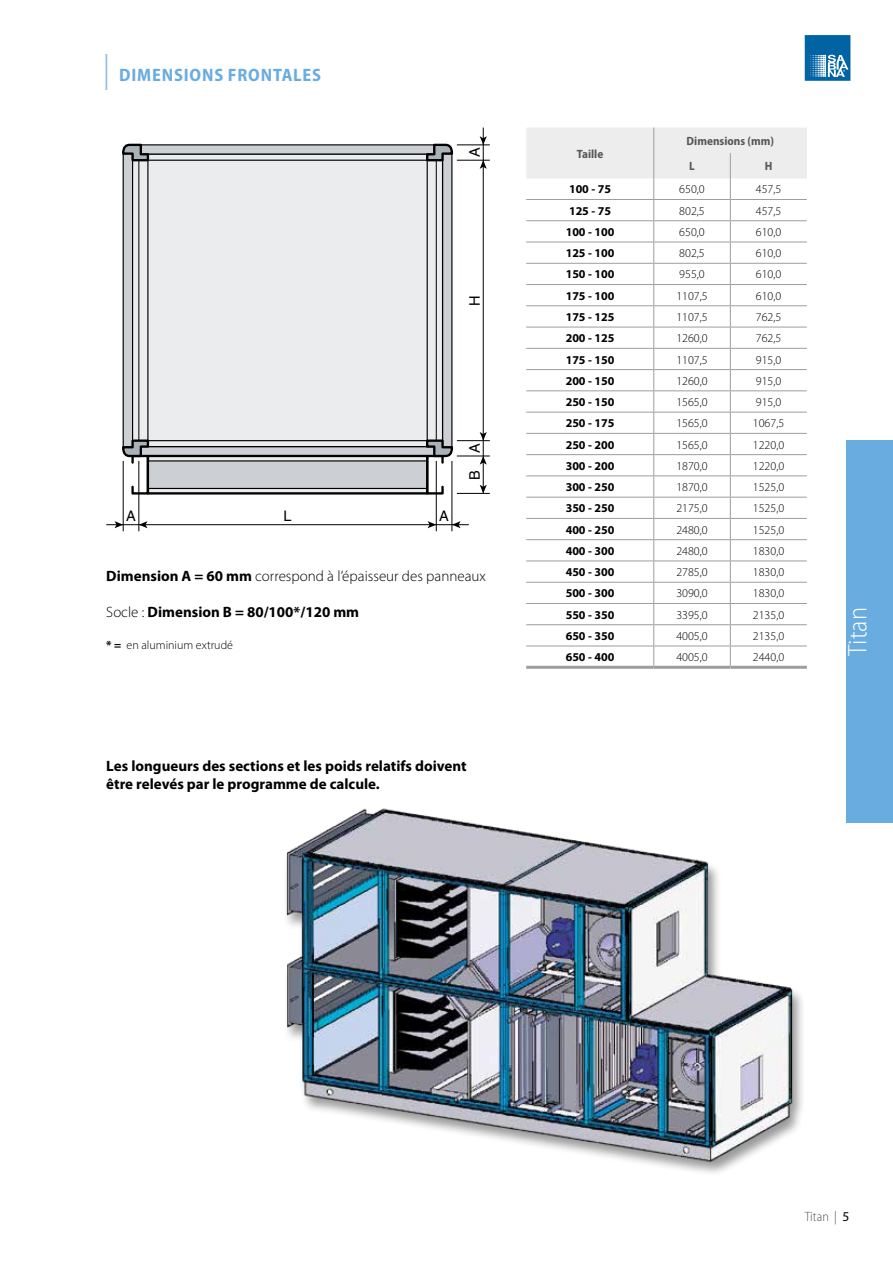
<style>
.page{position:relative;width:893px;height:1263px;background:#fff}
.page>*{position:absolute;margin:0;border:0;box-sizing:border-box;transform-origin:0 0}
.t1{font:300 semi-condensed 27px "Myriad Pro";color:#fff}
.t2{font:700 semi-condensed 18px "Myriad Pro";letter-spacing:.045em;color:#69acdf}
.t3{font:700 15px/18px "Myriad Pro";color:#000}
.t4{font:300 15px "Myriad Pro";color:#000}
.t5{font:14.55px "Helvetica";color:#000}
.t6{font:300 semi-condensed 13.5px "Myriad Pro";color:#575756}
.t7{font:300 12px "Myriad Pro";color:#000}
.t8{font:700 12px "Myriad Pro";color:#000}
.t9{font:700 semi-condensed 12px/25.5px "Myriad Pro";color:#575756}
.s1{font-weight:300;font-size:36px;color:#8ebce6}
.s2{font-weight:700}
.s3{font-weight:300}
.s4{font-weight:400;font-stretch:normal;color:#000}
</style>
<div class="page">
<div style="left:846px;top:440px;width:47px;height:383px;background:#69acdf"></div>
<img style="left:286px;top:808px;width:516px;height:365px">
<div style="left:148px;top:160px;width:279px;height:281px;background:#eaecee"></div>
<hr style="left:483px;top:128px;width:1px;height:365px;background:#000">
<hr style="left:106px;top:524px;width:363px;height:1px;background:#000">
<div style="left:442px;top:154px;width:10px;height:293px;background:#ccd0d4"></div>
<div style="left:427px;top:160px;width:15px;height:281px;background:#eaecee"></div>
<div style="left:427px;top:160px;width:16px;height:281px;border:1px solid #000"></div>
<hr style="left:436px;top:160px;width:1px;height:281px;background:#000">
<div style="left:123px;top:154px;width:10px;height:293px;background:#ccd0d4"></div>
<div style="left:123px;top:153px;width:10px;height:295px;border:1px solid #000"></div>
<div style="left:133px;top:160px;width:15px;height:281px;background:#eaecee"></div>
<div style="left:132px;top:160px;width:16px;height:281px;border:1px solid #000"></div>
<hr style="left:139px;top:160px;width:1px;height:281px;background:#000">
<div style="left:141px;top:145px;width:293px;height:9px;background:#ccd0d4"></div>
<div style="left:148px;top:154px;width:279px;height:6px;background:#eaecee"></div>
<div style="left:147px;top:154px;width:281px;height:7px;border:1px solid #000"></div>
<div style="left:141px;top:447px;width:293px;height:9px;background:#ccd0d4"></div>
<div style="left:148px;top:441px;width:279px;height:6px;background:#eaecee"></div>
<div style="left:147px;top:440px;width:281px;height:7px;border:1px solid #000"></div>
<div style="left:148px;top:456px;width:279px;height:37px;background:#eaecee"></div>
<div style="left:147px;top:455px;width:281px;height:39px;border:2px solid #000"></div>
<div style="left:148px;top:461px;width:279px;height:27px;background:#ccd0d4"></div>
<div style="left:147px;top:460px;width:281px;height:29px;border:1px solid #000"></div>
<svg style="left:140px;top:521px;width:8px;height:7px"></svg>
<svg style="left:453px;top:521px;width:8px;height:7px"></svg>
<svg style="left:428px;top:521px;width:8px;height:7px"></svg>
<svg style="left:115px;top:521px;width:8px;height:7px"></svg>
<hr style="left:452px;top:461px;width:1px;height:70px;background:#000">
<hr style="left:436px;top:461px;width:1px;height:70px;background:#000">
<hr style="left:139px;top:461px;width:1px;height:70px;background:#000">
<hr style="left:123px;top:461px;width:1px;height:70px;background:#000">
<svg style="left:480px;top:432px;width:7px;height:8px"></svg>
<svg style="left:480px;top:485px;width:7px;height:8px"></svg>
<svg style="left:480px;top:136px;width:7px;height:9px"></svg>
<svg style="left:480px;top:161px;width:7px;height:8px"></svg>
<svg style="left:480px;top:457px;width:7px;height:8px"></svg>
<hr style="left:457px;top:145px;width:33px;height:1px;background:#000">
<hr style="left:457px;top:160px;width:33px;height:1px;background:#000">
<hr style="left:457px;top:440px;width:33px;height:1px;background:#000">
<hr style="left:457px;top:456px;width:33px;height:1px;background:#000">
<hr style="left:457px;top:493px;width:33px;height:1px;background:#000">
<svg style="left:122px;top:143px;width:28px;height:20px"></svg>
<svg style="left:425px;top:143px;width:29px;height:20px"></svg>
<svg style="left:122px;top:438px;width:28px;height:58px"></svg>
<svg style="left:425px;top:438px;width:29px;height:58px"></svg>
<svg style="left:526px;top:128px;width:281px;height:538px"></svg>
<hr style="left:526px;top:666px;width:128px;height:3px;background:#9d9d9c">
<hr style="left:654px;top:666px;width:76px;height:3px;background:#9d9d9c">
<hr style="left:730px;top:666px;width:77px;height:3px;background:#9d9d9c">
<svg style="left:805px;top:35px;width:45px;height:46px;background:#2f80b4"></svg>
<h2 class="t2" style="left:103px;top:63px;width:220px"><span class="s1">|</span> DIMENSIONS FRONTALES</h2>
<p class="t5" style="left:466px;top:157px;width:11px;rotate:-90deg">A</p>
<p class="t5" style="left:466px;top:306px;width:12px;rotate:-90deg">H</p>
<p class="t5" style="left:126px;top:508px;width:11px">A</p>
<p class="t5" style="left:283px;top:508px;width:10px">L</p>
<p class="t5" style="left:439px;top:508px;width:11px">A</p>
<p class="t5" style="left:466px;top:453px;width:11px;rotate:-90deg">A</p>
<p class="t5" style="left:466px;top:479px;width:11px;rotate:-90deg">B</p>
<p class="t4" style="left:106px;top:567px;width:381px"><span class="s2">Dimension A = 60 mm</span> correspond à l’épaisseur des panneaux</p>
<p class="t3" style="left:106px;top:602px;width:254px"><span class="s3">Socle :</span> Dimension B = 80/100*/120 mm</p>
<p class="t7" style="left:106px;top:638px;width:128px"><span class="s2">* =</span> en aluminium extrudé</p>
<p class="t3" style="left:106px;top:756px;width:362px">Les longueurs des sections et les poids relatifs doivent être relevés par le programme de calcule.</p>
<p class="t9" style="left:577px;top:140px;width:28px">Taille</p>
<p class="t9" style="left:687px;top:128px;width:89px">Dimensions (mm)<br>L</p>
<p class="t9" style="left:765px;top:153px;width:9px">H</p>
<p class="t8" style="left:569px;top:181px;width:44px">100 - 75</p>
<p class="t7" style="left:679px;top:182px;width:27px">650,0</p>
<p class="t7" style="left:756px;top:182px;width:27px">457,5</p>
<p class="t8" style="left:569px;top:203px;width:44px">125 - 75</p>
<p class="t7" style="left:679px;top:203px;width:27px">802,5</p>
<p class="t7" style="left:756px;top:203px;width:27px">457,5</p>
<p class="t8" style="left:566px;top:224px;width:50px">100 - 100</p>
<p class="t7" style="left:679px;top:225px;width:27px">650,0</p>
<p class="t7" style="left:756px;top:225px;width:27px">610,0</p>
<p class="t8" style="left:566px;top:245px;width:50px">125 - 100</p>
<p class="t7" style="left:679px;top:246px;width:27px">802,5</p>
<p class="t7" style="left:756px;top:246px;width:27px">610,0</p>
<p class="t8" style="left:566px;top:267px;width:50px">150 - 100</p>
<p class="t7" style="left:679px;top:267px;width:27px">955,0</p>
<p class="t7" style="left:756px;top:267px;width:27px">610,0</p>
<p class="t8" style="left:566px;top:288px;width:50px">175 - 100</p>
<p class="t7" style="left:676px;top:288px;width:33px">1107,5</p>
<p class="t7" style="left:756px;top:288px;width:27px">610,0</p>
<p class="t8" style="left:566px;top:309px;width:50px">175 - 125</p>
<p class="t7" style="left:676px;top:310px;width:33px">1107,5</p>
<p class="t7" style="left:756px;top:310px;width:27px">762,5</p>
<p class="t8" style="left:566px;top:330px;width:50px">200 - 125</p>
<p class="t7" style="left:676px;top:331px;width:33px">1260,0</p>
<p class="t7" style="left:756px;top:331px;width:27px">762,5</p>
<p class="t8" style="left:566px;top:352px;width:50px">175 - 150</p>
<p class="t7" style="left:676px;top:352px;width:33px">1107,5</p>
<p class="t7" style="left:756px;top:352px;width:27px">915,0</p>
<p class="t8" style="left:566px;top:373px;width:50px">200 - 150</p>
<p class="t7" style="left:676px;top:373px;width:33px">1260,0</p>
<p class="t7" style="left:756px;top:373px;width:27px">915,0</p>
<p class="t8" style="left:566px;top:394px;width:50px">250 - 150</p>
<p class="t7" style="left:676px;top:395px;width:33px">1565,0</p>
<p class="t7" style="left:756px;top:395px;width:27px">915,0</p>
<p class="t8" style="left:566px;top:415px;width:50px">250 - 175</p>
<p class="t7" style="left:676px;top:416px;width:33px">1565,0</p>
<p class="t7" style="left:753px;top:416px;width:33px">1067,5</p>
<p class="t8" style="left:566px;top:437px;width:50px">250 - 200</p>
<p class="t7" style="left:676px;top:437px;width:33px">1565,0</p>
<p class="t7" style="left:753px;top:437px;width:33px">1220,0</p>
<p class="t8" style="left:566px;top:458px;width:50px">300 - 200</p>
<p class="t7" style="left:676px;top:459px;width:33px">1870,0</p>
<p class="t7" style="left:753px;top:459px;width:33px">1220,0</p>
<p class="t8" style="left:566px;top:479px;width:50px">300 - 250</p>
<p class="t7" style="left:676px;top:480px;width:33px">1870,0</p>
<p class="t7" style="left:753px;top:480px;width:33px">1525,0</p>
<p class="t8" style="left:566px;top:500px;width:50px">350 - 250</p>
<p class="t7" style="left:676px;top:501px;width:33px">2175,0</p>
<p class="t7" style="left:753px;top:501px;width:33px">1525,0</p>
<p class="t8" style="left:566px;top:522px;width:50px">400 - 250</p>
<p class="t7" style="left:676px;top:522px;width:33px">2480,0</p>
<p class="t7" style="left:753px;top:522px;width:33px">1525,0</p>
<p class="t8" style="left:566px;top:543px;width:50px">400 - 300</p>
<p class="t7" style="left:676px;top:544px;width:33px">2480,0</p>
<p class="t7" style="left:753px;top:544px;width:33px">1830,0</p>
<p class="t8" style="left:566px;top:564px;width:50px">450 - 300</p>
<p class="t7" style="left:676px;top:565px;width:33px">2785,0</p>
<p class="t7" style="left:753px;top:565px;width:33px">1830,0</p>
<p class="t8" style="left:566px;top:585px;width:50px">500 - 300</p>
<p class="t7" style="left:676px;top:586px;width:33px">3090,0</p>
<p class="t7" style="left:753px;top:586px;width:33px">1830,0</p>
<p class="t8" style="left:566px;top:607px;width:50px">550 - 350</p>
<p class="t7" style="left:676px;top:607px;width:33px">3395,0</p>
<p class="t7" style="left:753px;top:607px;width:33px">2135,0</p>
<p class="t8" style="left:566px;top:628px;width:50px">650 - 350</p>
<p class="t7" style="left:676px;top:629px;width:33px">4005,0</p>
<p class="t7" style="left:753px;top:629px;width:33px">2135,0</p>
<p class="t8" style="left:566px;top:649px;width:50px">650 - 400</p>
<p class="t7" style="left:676px;top:650px;width:33px">4005,0</p>
<p class="t7" style="left:753px;top:650px;width:33px">2440,0</p>
<h1 class="t1" style="left:841px;top:656px;width:50px;rotate:-90deg">Titan</h1>
<p class="t6" style="left:805px;top:1208px;width:46px">Titan | <span class="s4">5</span></p>
</div>
